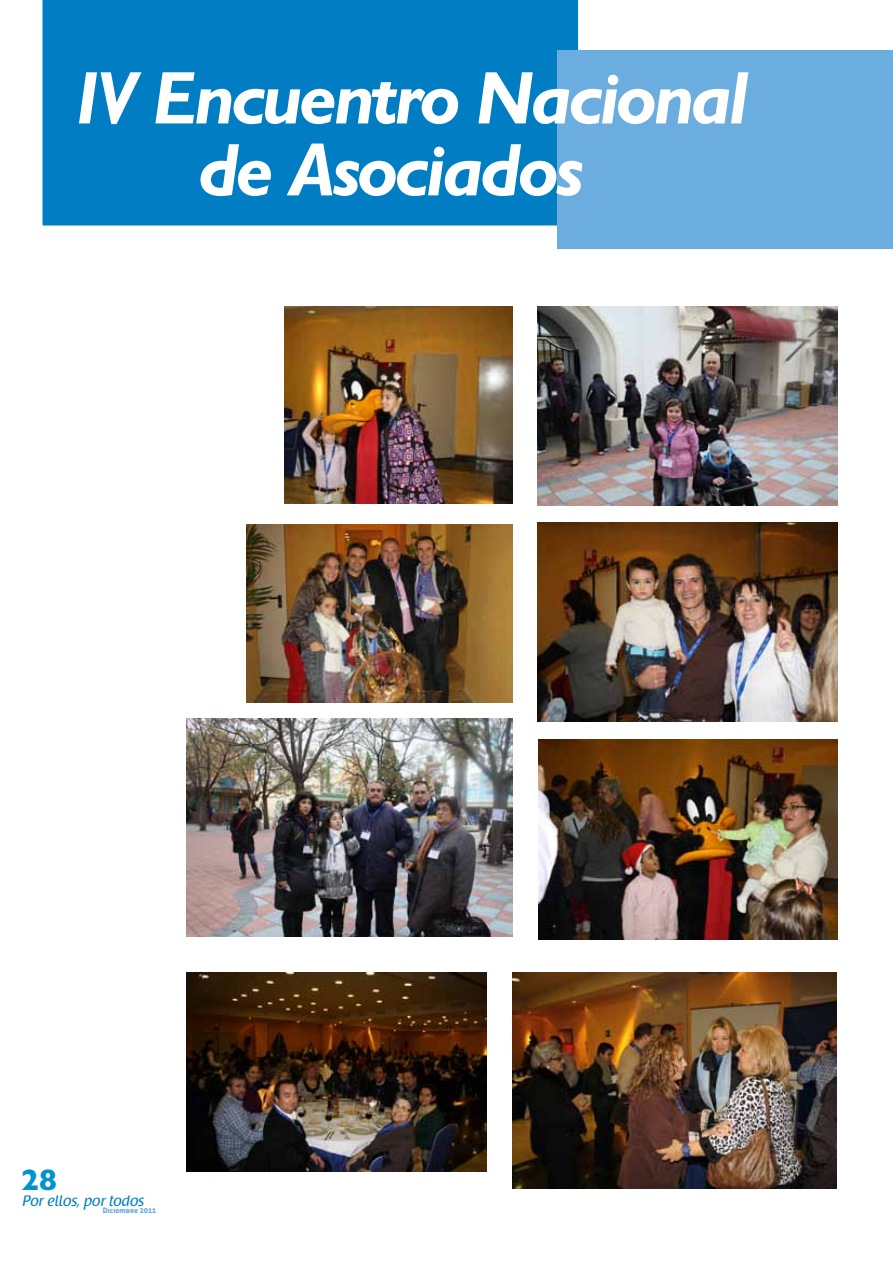
<style>
.page{position:relative;width:893px;height:1263px;background:#fff}
.page>*{position:absolute;margin:0;border:0;box-sizing:border-box;transform-origin:0 0}
.t1{font:italic 700 75px/72px "Gill Sans MT Pro";letter-spacing:-.04em;color:#fff;text-align:center}
.t2{font:800 30px "Gill Sans MT Pro";color:#0093d0}
.t3{font:15px "Raspoutine Classic";color:#007dc3}
.t4{font:7.5px "Aller Display";color:#6caddf}
</style>
<div class="page">
<div style="left:43px;top:0;width:535px;height:225px;background:#007dc3"></div>
<div style="left:557px;top:50px;width:336px;height:199px;background:#6caddf"></div>
<img style="left:186px;top:972px;width:300px;height:200px">
<img style="left:538px;top:306px;width:300px;height:200px">
<img style="left:538px;top:522px;width:300px;height:200px">
<img style="left:538px;top:740px;width:299px;height:199px">
<img style="left:285px;top:306px;width:227px;height:198px">
<img style="left:247px;top:525px;width:265px;height:177px">
<img style="left:512px;top:972px;width:324px;height:216px">
<img style="left:186px;top:719px;width:326px;height:217px">
<p class="t1" style="left:76px;top:61px;width:674px">IV Encuentro Nacional de Asociados</p>
<p class="t2" style="left:21px;top:1162px;width:37px">28</p>
<p class="t3" style="left:22px;top:1192px;width:123px">Por ellos, por todos</p>
<p class="t4" style="left:103px;top:1205px;width:55px">Diciembre 2011</p>
</div>
